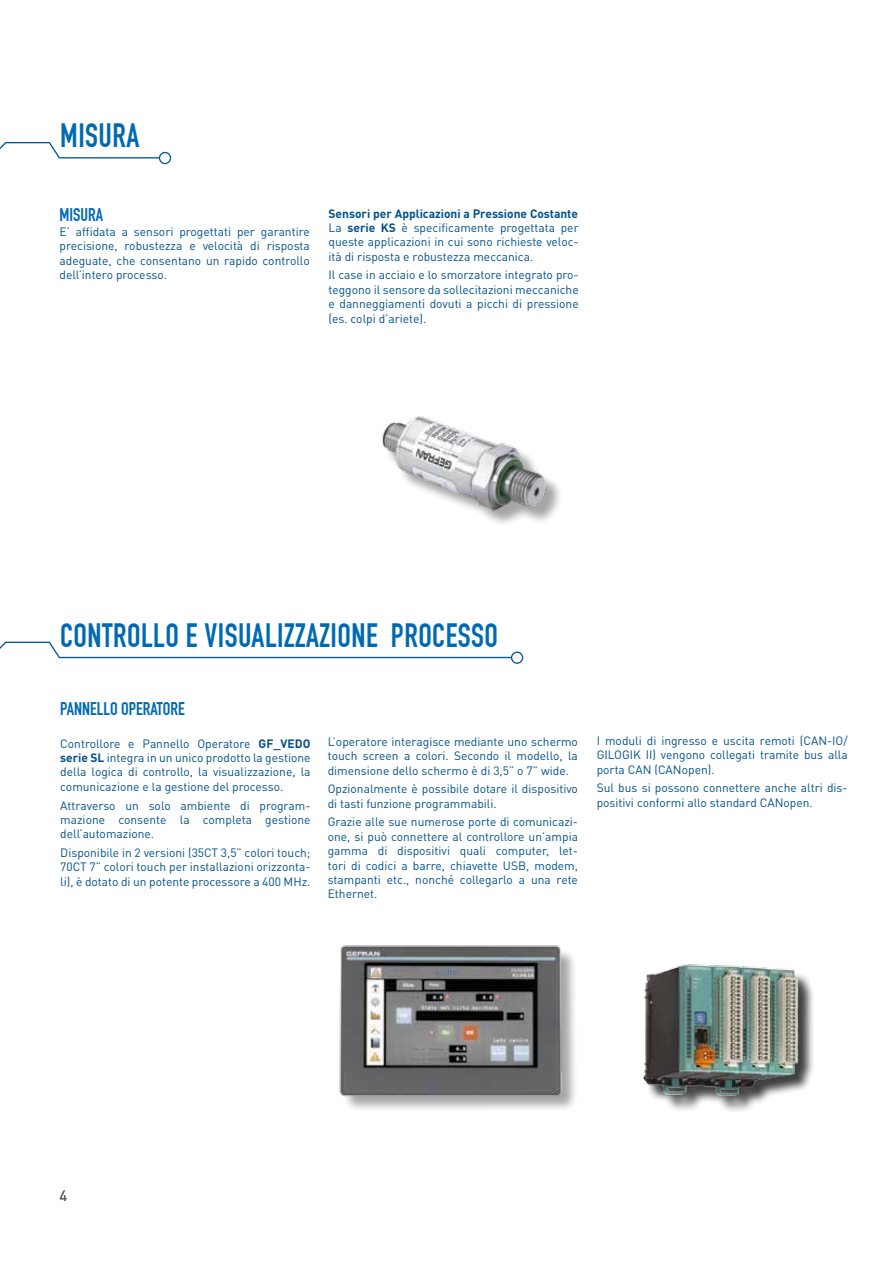
<style>
.page{position:relative;width:893px;height:1263px;background:#fff}
.page>*{position:absolute;margin:0;border:0;box-sizing:border-box;transform-origin:0 0}
.t1{font:33px "DIN Engschrift";letter-spacing:.015em;color:#0069b3;scale:.96 1}
.t2{font:18px "DIN Engschrift";color:#0069b3}
.t3{font:15px "DINOT";color:#575756}
.t4{font:12px/14.4px "DINOT";color:#00518c;text-align:justify}
.s1{font-weight:700}
</style>
<div class="page">
<svg style="left:0;top:142px;width:171px;height:23px"></svg>
<div style="left:385px;top:419px;width:179px;height:108px;background:#000;opacity:.35"></div>
<img style="left:381px;top:416px;width:173px;height:111px">
<div style="left:342px;top:948px;width:237px;height:164px;background:#000;opacity:.35"></div>
<img style="left:339px;top:945px;width:225px;height:155px">
<div style="left:646px;top:967px;width:169px;height:146px;background:#000;opacity:.75"></div>
<img style="left:643px;top:964px;width:166px;height:138px">
<svg style="left:0;top:642px;width:523px;height:22px"></svg>
<h1 class="t1" style="left:60px;top:116px;width:84px">MISURA</h1>
<h2 class="t2" style="left:60px;top:204px;width:45px">MISURA</h2>
<p class="t4" style="left:60px;top:224px;width:252px">E’ affidata a sensori progettati per garantire precisione, robustezza e velocità di risposta adeguate, che consentano un rapido controllo dell’intero processo.</p>
<p class="t4" style="left:328px;top:206px;width:252px"><span class="s1">Sensori per Applicazioni a Pressione Costante </span>La <span class="s1">serie KS</span> è specificamente progettata per queste applicazioni in cui sono richieste veloc&shy;ità di risposta e robustezza meccanica.</p>
<p class="t4" style="left:328px;top:268px;width:252px">Il case in acciaio e lo smorzatore integrato pro&shy;teggono il sensore da sollecitazioni meccaniche e danneggiamenti dovuti a picchi di pressione (es. colpi d’ariete).</p>
<h1 class="t1" style="left:60px;top:616px;width:457px">CONTROLLO E VISUALIZZAZIONE PROCESSO</h1>
<h2 class="t2" style="left:60px;top:698px;width:126px">PANNELLO OPERATORE</h2>
<p class="t4" style="left:60px;top:736px;width:252px">Controllore e Pannello Operatore <span class="s1">GF_VEDO serie SL</span> integra in un unico prodotto la gestione della logica di controllo, la visualizzazione, la comunicazione e la gestione del processo.</p>
<p class="t4" style="left:60px;top:798px;width:252px">Attraverso un solo ambiente di program&shy;mazione consente la completa gestione dell’automazione.</p>
<p class="t4" style="left:60px;top:845px;width:252px">Disponibile in 2 versioni (35CT 3,5” colori touch; 70CT 7” colori touch per installazioni orizzonta&shy;li), è dotato di un potente processore a 400 MHz.</p>
<p class="t4" style="left:328px;top:734px;width:252px">L’operatore interagisce mediante uno schermo touch screen a colori. Secondo il modello, la dimensione dello schermo è di 3,5” o 7” wide.</p>
<p class="t4" style="left:328px;top:782px;width:252px">Opzionalmente è possibile dotare il dispositivo di tasti funzione programmabili.</p>
<p class="t4" style="left:328px;top:815px;width:252px">Grazie alle sue numerose porte di comunicazi&shy;one, si può connettere al controllore un’ampia gamma di dispositivi quali computer, let&shy;tori di codici a barre, chiavette USB, modem, stampanti etc., nonché collegarlo a una rete Ethernet.</p>
<p class="t4" style="left:597px;top:733px;width:252px">I moduli di ingresso e uscita remoti (CAN-IO/ GILOGIK II) vengono collegati tramite bus alla porta CAN (CANopen).</p>
<p class="t4" style="left:597px;top:780px;width:252px">Sul bus si possono connettere anche altri dis&shy;positivi conformi allo standard CANopen.</p>
<p class="t3" style="left:60px;top:1186px;width:9px">4</p>
</div>
